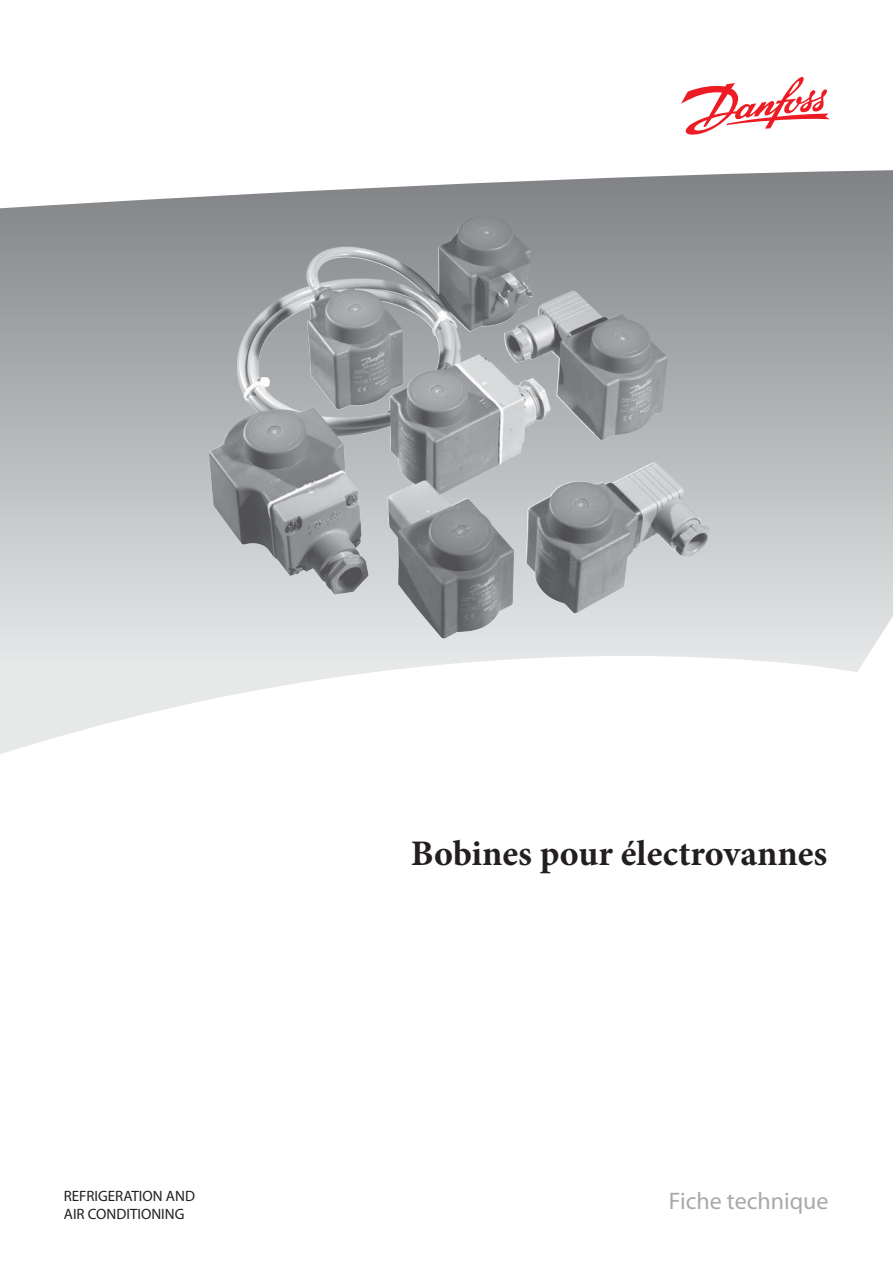
<style>
.page{position:relative;width:893px;height:1263px;background:#fff}
.page>*{position:absolute;margin:0;border:0;box-sizing:border-box;transform-origin:0 0}
.t1{font:700 36px "Minion Pro";color:#231f20}
.t2{font:24px "Myriad Pro";color:#a7a9ac}
.t3{font:15px/18px "Myriad Pro";color:#231f20}
</style>
<div class="page">
<svg style="left:0;top:170px;width:892px;height:584px"></svg>
<svg style="left:681px;top:77px;width:148px;height:58px"></svg>
<img style="left:209px;top:216px;width:341px;height:423px">
<h1 class="t1" style="left:411px;top:839px;width:418px">Bobines pour électrovannes</h1>
<p class="t3" style="left:64px;top:1188px;width:133px">REFRIGERATION AND<br>AIR CONDITIONING</p>
<h2 class="t2" style="left:669px;top:1192px;width:161px">Fiche technique</h2>
</div>
